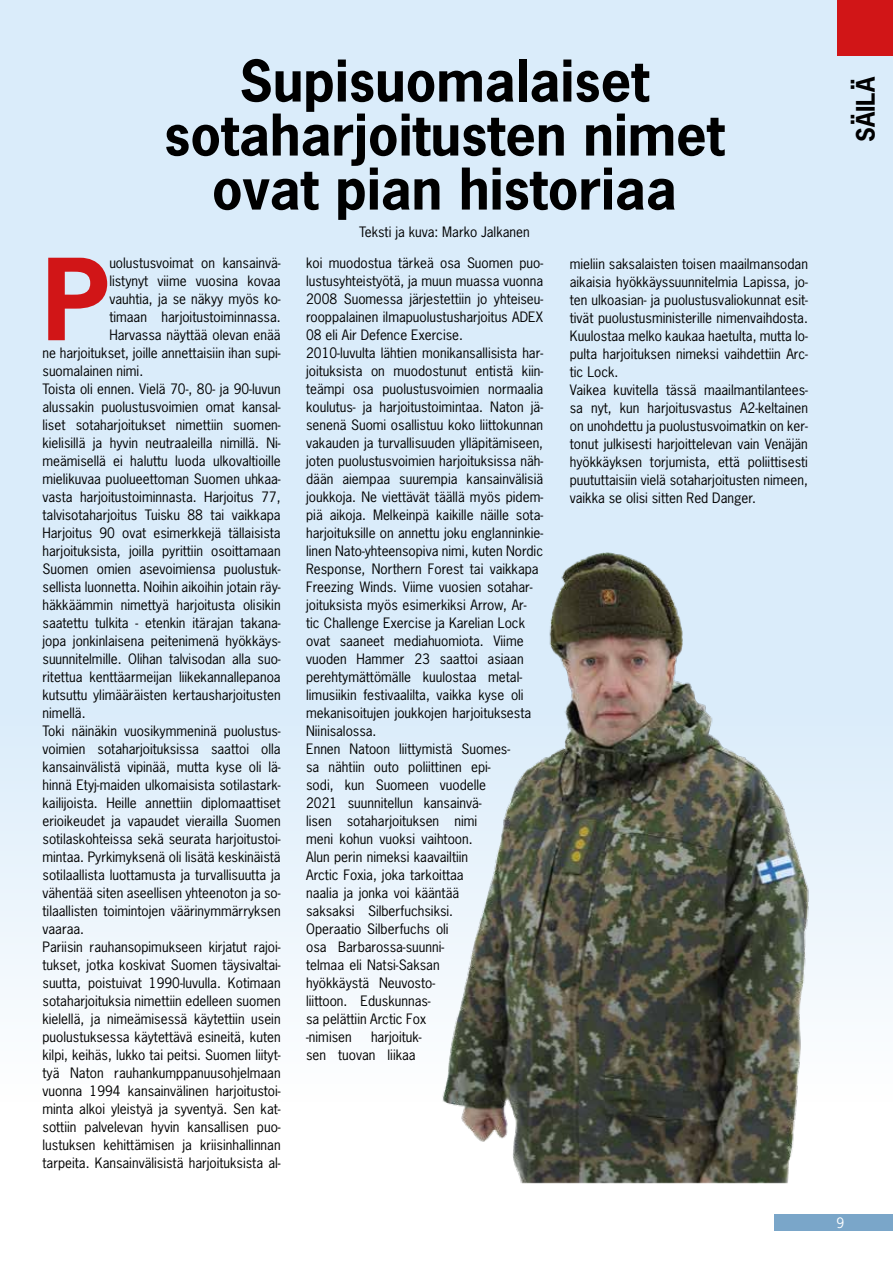
<style>
.page{position:relative;width:893px;height:1263px;background:#fff}
.page>*{position:absolute;margin:0;border:0;box-sizing:border-box;transform-origin:0 0}
.t1{font:700 106.05px "News Gothic Std";color:#d11517}
.t2{font:700 54px/54px "News Gothic Std";color:#000;text-align:center}
.t3{font:700 24px "News Gothic Std";color:#000}
.t4{font:13.5px/18px "News Gothic Std";color:#000}
.t5{font:13.5px "News Gothic Std";color:#fff}
</style>
<div class="page">
<div style="left:774px;top:1214px;width:119px;height:16px;background:#7aa6c9"></div>
<div style="left:0;top:0;width:893px;height:1101px;background:linear-gradient(to bottom,#d2e8f9,#eff7fc)"></div>
<div style="left:838px;top:0;width:55px;height:56px;background:#d11517"></div>
<img style="left:407px;top:538px;width:423px;height:646px">
<h2 class="t2" style="left:164px;top:53px;width:562px">Supisuomalaiset sotaharjoitusten nimet ovat pian historiaa</h2>
<p class="t4" style="left:359px;top:222px;width:172px">Teksti ja kuva: Marko Jalkanen</p>
<h1 class="t1" style="left:43px;top:230px;width:68px">P</h1>
<p class="t4" style="left:109px;top:254px;width:173px">uolustusvoimat on kansainvä-</p>
<p class="t4" style="left:109px;top:272px;width:173px">listynyt viime vuosina kovaa</p>
<p class="t4" style="left:109px;top:290px;width:173px">vauhtia, ja se näkyy myös ko-</p>
<p class="t4" style="left:109px;top:308px;width:173px">timaan harjoitustoiminnassa.</p>
<p class="t4" style="left:109px;top:326px;width:173px">Harvassa näyttää olevan enää</p>
<p class="t4" style="left:43px;top:344px;width:240px">ne harjoitukset, joille annettaisiin ihan supi-</p>
<p class="t4" style="left:43px;top:362px;width:102px">suomalainen nimi.</p>
<p class="t4" style="left:43px;top:380px;width:240px">Toista oli ennen. Vielä 70-, 80- ja 90-luvun</p>
<p class="t4" style="left:43px;top:398px;width:240px">alussakin puolustusvoimien omat kansal-</p>
<p class="t4" style="left:43px;top:416px;width:240px">liset sotaharjoitukset nimettiin suomen-</p>
<p class="t4" style="left:43px;top:434px;width:240px">kielisillä ja hyvin neutraaleilla nimillä. Ni-</p>
<p class="t4" style="left:43px;top:452px;width:240px">meämisellä ei haluttu luoda ulkovaltioille</p>
<p class="t4" style="left:43px;top:470px;width:240px">mielikuvaa puolueettoman Suomen uhkaa-</p>
<p class="t4" style="left:43px;top:488px;width:240px">vasta harjoitustoiminnasta. Harjoitus 77,</p>
<p class="t4" style="left:43px;top:506px;width:240px">talvisotaharjoitus Tuisku 88 tai vaikkapa</p>
<p class="t4" style="left:43px;top:524px;width:240px">Harjoitus 90 ovat esimerkkejä tällaisista</p>
<p class="t4" style="left:43px;top:542px;width:240px">harjoituksista, joilla pyrittiin osoittamaan</p>
<p class="t4" style="left:43px;top:560px;width:240px">Suomen omien asevoimiensa puolustuk-</p>
<p class="t4" style="left:43px;top:578px;width:240px">sellista luonnetta. Noihin aikoihin jotain räy-</p>
<p class="t4" style="left:43px;top:596px;width:240px">häkkäämmin nimettyä harjoitusta olisikin</p>
<p class="t4" style="left:43px;top:614px;width:240px">saatettu tulkita - etenkin itärajan takana-</p>
<p class="t4" style="left:43px;top:632px;width:240px">jopa jonkinlaisena peitenimenä hyökkäys-</p>
<p class="t4" style="left:43px;top:650px;width:240px">suunnitelmille. Olihan talvisodan alla suo-</p>
<p class="t4" style="left:43px;top:668px;width:240px">ritettua kenttäarmeijan liikekannallepanoa</p>
<p class="t4" style="left:43px;top:686px;width:240px">kutsuttu ylimääräisten kertausharjoitusten</p>
<p class="t4" style="left:43px;top:704px;width:45px">nimellä.</p>
<p class="t4" style="left:43px;top:722px;width:240px">Toki näinäkin vuosikymmeninä puolustus-</p>
<p class="t4" style="left:43px;top:740px;width:240px">voimien sotaharjoituksissa saattoi olla</p>
<p class="t4" style="left:43px;top:758px;width:240px">kansainvälistä vipinää, mutta kyse oli lä-</p>
<p class="t4" style="left:43px;top:776px;width:240px">hinnä Etyj-maiden ulkomaisista sotilastark-</p>
<p class="t4" style="left:43px;top:794px;width:240px">kailijoista. Heille annettiin diplomaattiset</p>
<p class="t4" style="left:43px;top:812px;width:240px">erioikeudet ja vapaudet vierailla Suomen</p>
<p class="t4" style="left:43px;top:830px;width:240px">sotilaskohteissa sekä seurata harjoitustoi-</p>
<p class="t4" style="left:43px;top:848px;width:240px">mintaa. Pyrkimyksenä oli lisätä keskinäistä</p>
<p class="t4" style="left:43px;top:866px;width:240px">sotilaallista luottamusta ja turvallisuutta ja</p>
<p class="t4" style="left:43px;top:884px;width:240px">vähentää siten aseellisen yhteenoton ja so-</p>
<p class="t4" style="left:43px;top:902px;width:240px">tilaallisten toimintojen väärinymmärryksen</p>
<p class="t4" style="left:43px;top:920px;width:43px">vaaraa.</p>
<p class="t4" style="left:43px;top:938px;width:240px">Pariisin rauhansopimukseen kirjatut rajoi-</p>
<p class="t4" style="left:43px;top:956px;width:240px">tukset, jotka koskivat Suomen täysivaltai-</p>
<p class="t4" style="left:43px;top:974px;width:240px">suutta, poistuivat 1990-luvulla. Kotimaan</p>
<p class="t4" style="left:43px;top:992px;width:240px">sotaharjoituksia nimettiin edelleen suomen</p>
<p class="t4" style="left:43px;top:1010px;width:240px">kielellä, ja nimeämisessä käytettiin usein</p>
<p class="t4" style="left:43px;top:1028px;width:240px">puolustuksessa käytettävä esineitä, kuten</p>
<p class="t4" style="left:43px;top:1046px;width:240px">kilpi, keihäs, lukko tai peitsi. Suomen liityt-</p>
<p class="t4" style="left:43px;top:1064px;width:240px">tyä Naton rauhankumppanuusohjelmaan</p>
<p class="t4" style="left:43px;top:1082px;width:240px">vuonna 1994 kansainvälinen harjoitustoi-</p>
<p class="t4" style="left:43px;top:1100px;width:240px">minta alkoi yleistyä ja syventyä. Sen kat-</p>
<p class="t4" style="left:43px;top:1118px;width:240px">sottiin palvelevan hyvin kansallisen puo-</p>
<p class="t4" style="left:43px;top:1136px;width:240px">lustuksen kehittämisen ja kriisinhallinnan</p>
<p class="t4" style="left:43px;top:1154px;width:240px">tarpeita. Kansainvälisistä harjoituksista al-</p>
<p class="t4" style="left:306px;top:254px;width:239px">koi muodostua tärkeä osa Suomen puo&shy;lustusyhteistyötä, ja muun muassa vuonna 2008 Suomessa järjestettiin jo yhteiseu&shy;rooppalainen ilmapuolustusharjoitus ADEX 08 eli Air Defence Exercise.<br>2010-luvulta lähtien monikansallisista har&shy;joituksista on muodostunut entistä kiin&shy;teämpi osa puolustusvoimien normaalia koulutus- ja harjoitustoimintaa. Naton jä&shy;senenä Suomi osallistuu koko liittokunnan vakauden ja turvallisuuden ylläpitämiseen, joten puolustusvoimien harjoituksissa näh&shy;dään aiempaa suurempia kansainvälisiä joukkoja. Ne viettävät täällä myös pidem&shy;piä aikoja. Melkeinpä kaikille näille sota&shy;harjoituksille on annettu joku englanninkie&shy;linen Nato-yhteensopiva nimi, kuten Nordic Response, Northern Forest tai vaikkapa Freezing Winds. Viime vuosien sotahar&shy;joituksista myös esimerkiksi Arrow, Ar&shy;tic Challenge Exercise ja Karelian Lock ovat saaneet mediahuomiota. Viime vuoden Hammer 23 saattoi asiaan perehtymättömälle kuulostaa metal&shy;limusiikin festivaalilta, vaikka kyse oli mekanisoitujen joukkojen harjoituksesta Niinisalossa.<br>Ennen Natoon liittymistä Suomes-<br>sa nähtiin outo poliittinen epi-<br>sodi, kun Suomeen vuodelle<br>2021 suunnitellun kansainvä-<br>lisen sotaharjoituksen nimi<br>meni kohun vuoksi vaihtoon.<br>Alun perin nimeksi kaavailtiin<br>Arctic Foxia, joka tarkoittaa<br>naalia ja jonka voi kääntää<br>saksaksi Silberfuchsiksi.<br>Operaatio Silberfuchs oli<br>osa Barbarossa-suunni-<br>telmaa eli Natsi-Saksan<br>hyökkäystä Neuvosto-<br>liittoon. Eduskunnas-<br>sa pelättiin Arctic Fox<br>-nimisen</p>
<p class="t4" style="left:306px;top:1028px;width:117px;text-indent:65px">harjoituk&shy;sen tuovan liikaa</p>
<p class="t4" style="left:570px;top:255px;width:240px">mieliin saksalaisten toisen maailmansodan aikaisia hyökkäyssuunnitelmia Lapissa, jo&shy;ten ulkoasian- ja puolustusvaliokunnat esit&shy;tivät puolustusministerille nimenvaihdosta.<br>Kuulostaa melko kaukaa haetulta, mutta lo&shy;pulta harjoituksen nimeksi vaihdettiin Arc&shy;tic Lock.<br>Vaikea kuvitella tässä maailmantilantees&shy;sa nyt, kun harjoitusvastus A2-keltainen on unohdettu ja puolustusvoimatkin on ker&shy;tonut julkisesti harjoittelevan vain Venäjän hyökkäyksen torjumista, että poliittisesti puututtaisiin vielä sotaharjoitusten nimeen, vaikka se olisi sitten Red Danger.</p>
<h3 class="t3" style="left:850px;top:142px;width:67px;rotate:-90deg">SÄILÄ</h3>
<p class="t5" style="left:837px;top:1214px;width:9px">9</p>
</div>
